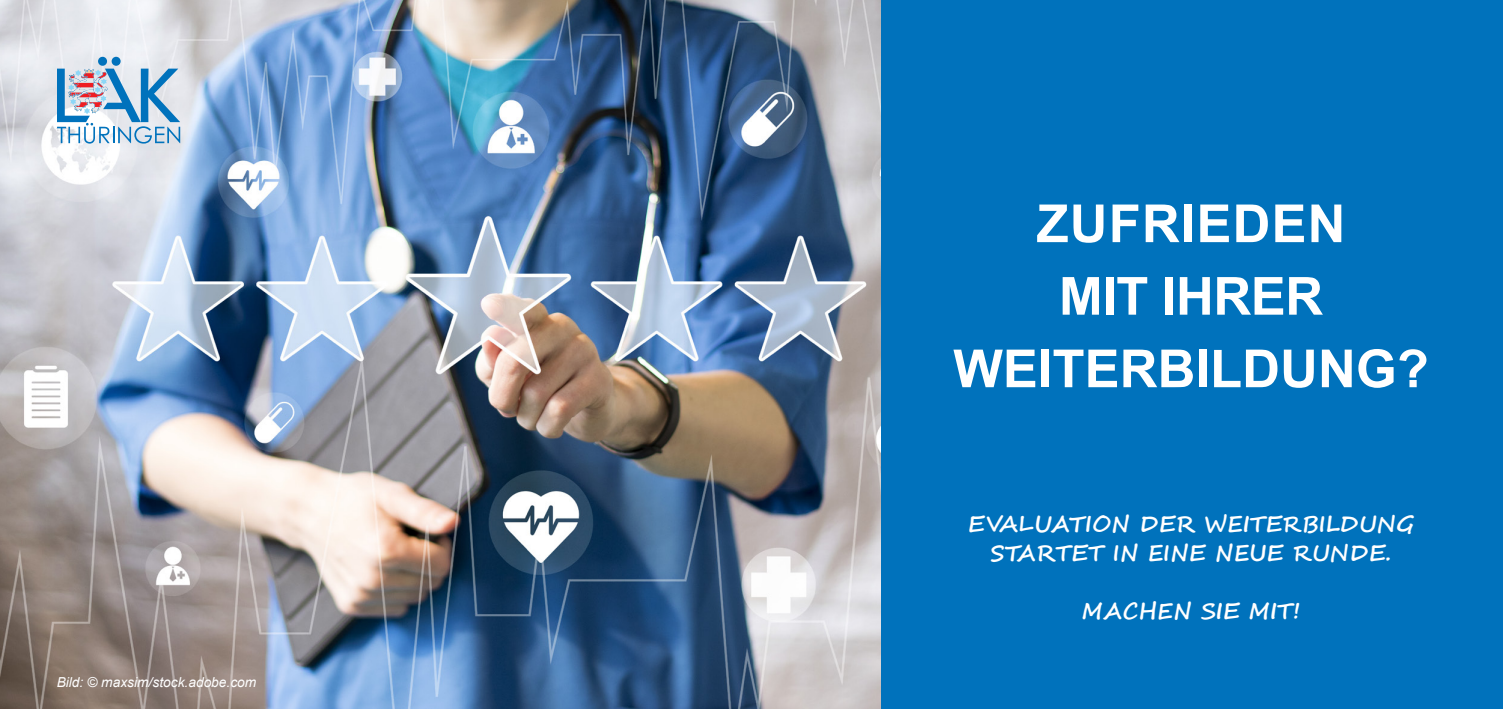
<style>
.page{position:relative;width:1503px;height:709px;background:#fff}
.page>*{position:absolute;margin:0;border:0;box-sizing:border-box;transform-origin:0 0}
.t1{font:700 52.5px "Arial";color:#fff}
.t2{font:700 52.5px "Arial";letter-spacing:.02em;color:#fff}
.t3{font:700 22.5px/29px "Segoe Script";color:#fff;text-align:center}
.t4{font:italic 13.75px "Arial";color:#fff}
</style>
<div class="page">
<div style="left:880px;top:0;width:622px;height:709px;background:#0072bc"></div>
<img style="left:0;top:0;width:880px;height:709px">
<div style="left:98px;top:57px;width:9px;height:9px;background:#0072bc;border-radius:50%"></div>
<div style="left:112px;top:57px;width:9px;height:9px;background:#0072bc;border-radius:50%"></div>
<svg style="left:57px;top:69px;width:123px;height:75px;background:#a2bfd9"></svg>
<p class="t4" style="left:57px;top:673px;width:201px">Bild: © maxsim/stock.adobe.com</p>
<p class="t2" style="left:1036px;top:187px;width:310px">ZUFRIEDEN</p>
<p class="t1" style="left:1058px;top:259px;width:266px">MIT IHRER</p>
<p class="t1" style="left:953px;top:332px;width:477px">WEITERBILDUNG?</p>
<p class="t3" style="left:968px;top:510px;width:447px">EVALUATION DER WEITERBILDUNG<br>STARTET IN EINE NEUE RUNDE.</p>
<p class="t3" style="left:1081px;top:597px;width:220px">MACHEN SIE MIT!</p>
</div>
